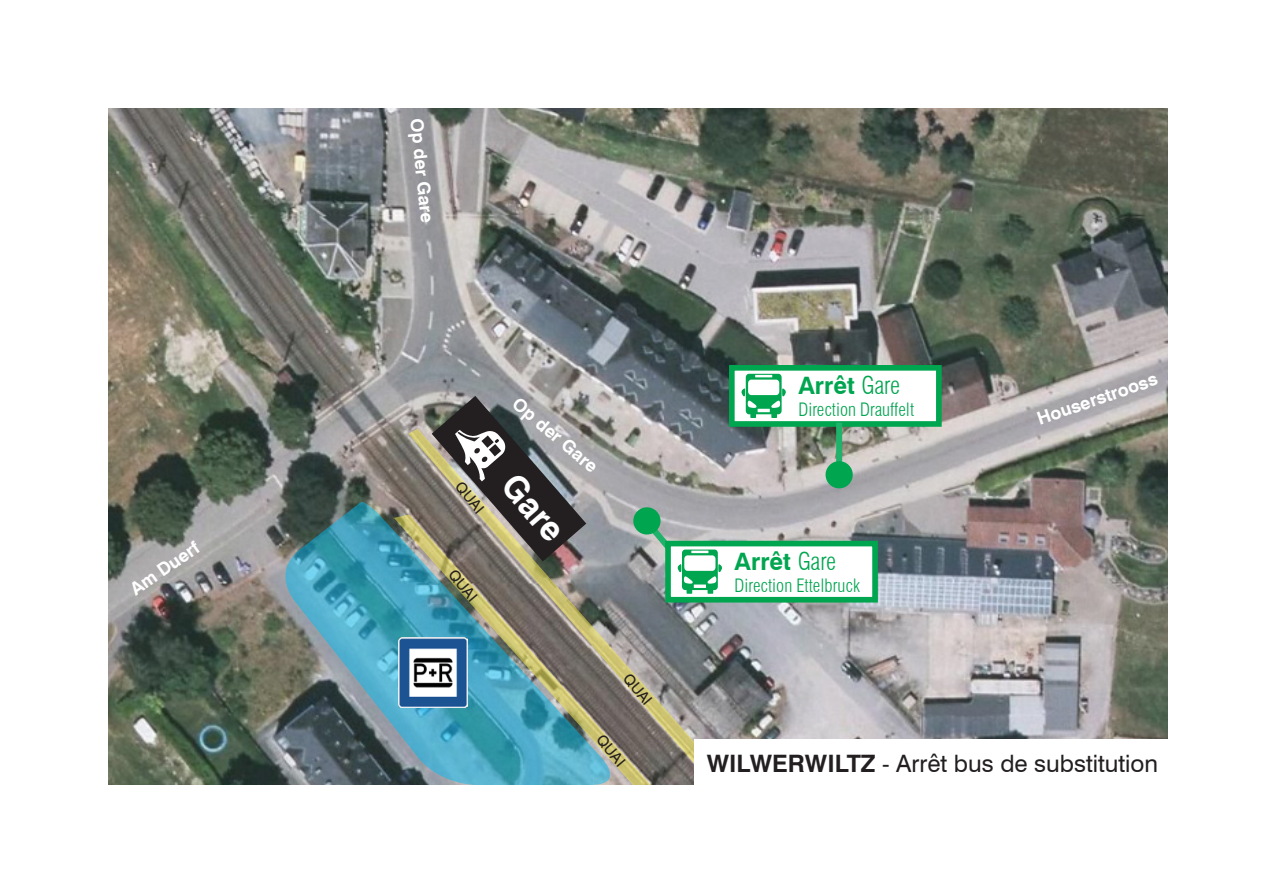
<style>
.page{position:relative;width:1276px;height:893px;background:#fff}
.page>*{position:absolute;margin:0;border:0;box-sizing:border-box;transform-origin:0 0}
.t1{font:700 34.8px "Swiss 721 BT";color:#fff;scale:.95 1}
.t2{font:24px "Swiss 721 BT";color:#231f20}
.t3{font:700 24px "Swiss 721 BT";color:#00a54f}
.t4{font:700 18px "Swiss 721 BT";color:#fff}
.t5{font:300 condensed 18px "Swiss 721 BT";color:#00a54f}
.t6{font:15px "Swiss 721 BT";color:#231f20}
.s1{font-weight:300;font-stretch:condensed}
.s2{font-weight:700}
</style>
<div class="page">
<img style="left:108px;top:108px;width:1060px;height:677px">
<svg style="left:432px;top:396px;width:154px;height:33px;background:#767675"></svg>
<svg style="left:408px;top:429px;width:324px;height:356px;background:#8c8b86"></svg>
<div style="left:633px;top:507px;width:27px;height:27px;background:#00a54f;border-radius:50%"></div>
<div style="left:668px;top:544px;width:207px;height:56px;background:#fff"></div>
<div style="left:665px;top:541px;width:213px;height:61px;border:6px solid #00a54f"></div>
<svg style="left:641px;top:516px;width:81px;height:78px"></svg>
<div style="left:732px;top:368px;width:207px;height:56px;background:#fff"></div>
<div style="left:729px;top:365px;width:212px;height:62px;border:6px solid #00a54f"></div>
<svg style="left:741px;top:374px;width:45px;height:44px"></svg>
<div style="left:836px;top:423px;width:6px;height:45px;background:#1eb26a"></div>
<div style="left:825px;top:461px;width:28px;height:27px;background:#00a54f;border-radius:50%"></div>
<img style="left:282px;top:501px;width:331px;height:284px">
<img style="left:398px;top:638px;width:69px;height:69px">
<div style="left:694px;top:739px;width:476px;height:48px;background:#fff"></div>
<p class="t4" style="left:126px;top:582px;width:82px;rotate:-35deg">Am Duerf</p>
<p class="t4" style="left:427px;top:117px;width:106px;rotate:84deg">Op der Gare</p>
<p class="t6" style="left:465px;top:478px;width:37px;rotate:50deg">QUAI</p>
<p class="t6" style="left:458px;top:566px;width:37px;rotate:50deg">QUAI</p>
<p class="t4" style="left:522px;top:393px;width:106px;rotate:40deg">Op der Gare</p>
<p class="t1" style="left:524px;top:465px;width:81px;rotate:49deg">Gare</p>
<p class="t6" style="left:633px;top:670px;width:37px;rotate:50deg">QUAI</p>
<p class="t6" style="left:606px;top:731px;width:37px;rotate:50deg">QUAI</p>
<p class="t3" style="left:798px;top:371px;width:103px">Arrêt <span class="s1">Gare</span></p>
<p class="t5" style="left:798px;top:398px;width:117px">Direction Drauffelt</p>
<p class="t3" style="left:734px;top:547px;width:103px">Arrêt <span class="s1">Gare</span></p>
<p class="t5" style="left:734px;top:574px;width:127px">Direction Ettelbruck</p>
<p class="t4" style="left:1034px;top:409px;width:128px;rotate:-19deg">Houserstrooss</p>
<p class="t2" style="left:706px;top:749px;width:453px"><span class="s2">WILWERWILTZ</span> - Arrêt bus de substitution</p>
</div>
